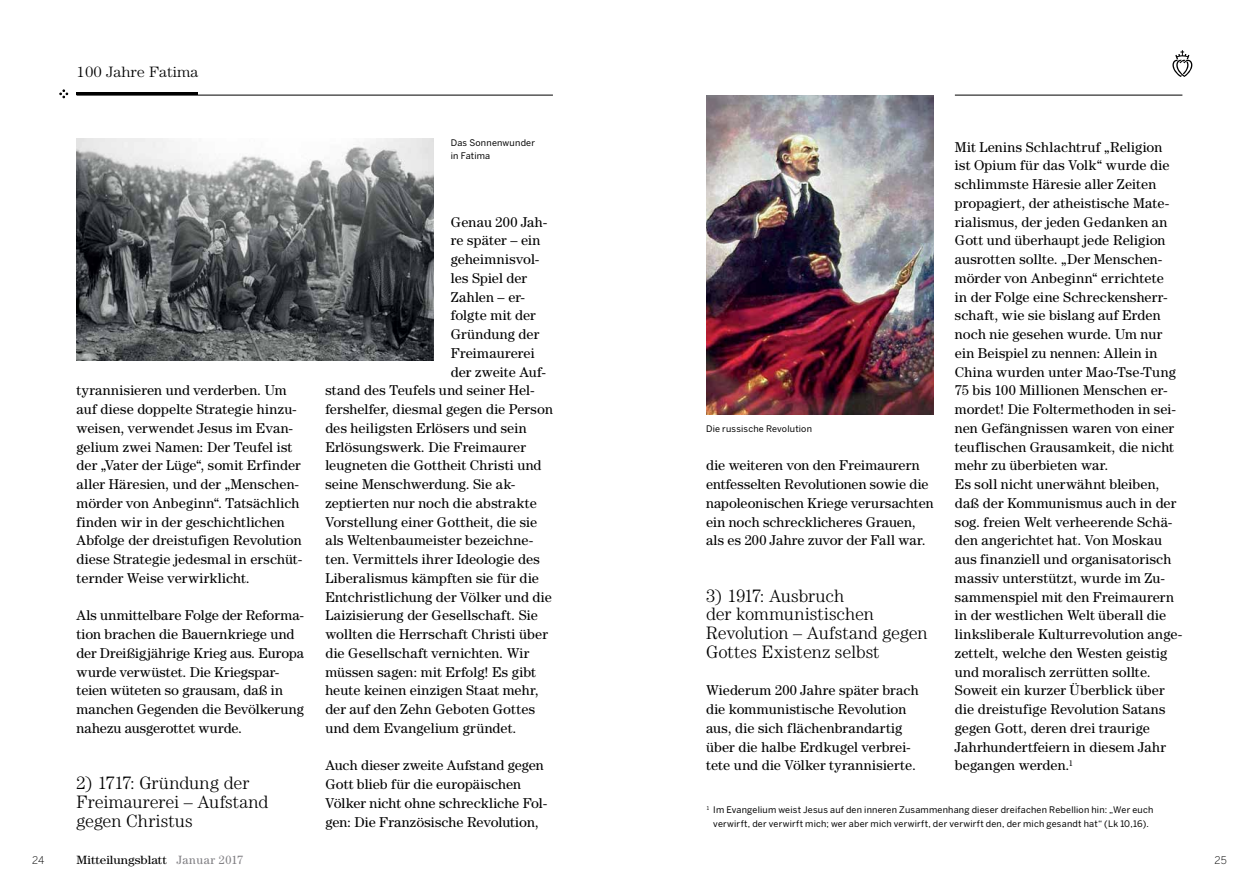
<style>
.page{position:relative;width:1259px;height:893px;background:#fff}
.page>*{position:absolute;margin:0;border:0;box-sizing:border-box;transform-origin:0 0}
.t1{font:300 18px/18.8px "Century Std";letter-spacing:-.005em;color:#000}
.t2{font:300 15px "Century Std";color:#000;scale:1.09 1}
.t3{font:14.25px/18.8px "Century Std";letter-spacing:.005em;color:#000}
.t4{font:12px "Century Std";color:#000;scale:1.09 1}
.t5{font:300 10.5px "Benton Sans";color:#000}
.t6{font:9px/13.5px "Benton Sans";letter-spacing:.025em;color:#000;text-align:center}
.s1{color:#807f83}
</style>
<div class="page">
<img style="left:706px;top:95px;width:227px;height:319px">
<hr style="left:77px;top:93px;width:121px;height:2px;background:#000">
<img style="left:77px;top:139px;width:357px;height:221px">
<svg style="left:60px;top:90px;width:8px;height:8px"></svg>
<hr style="left:77px;top:95px;width:476px;height:1px;background:#000">
<hr style="left:955px;top:95px;width:227px;height:1px;background:#000">
<svg style="left:1172px;top:50px;width:20px;height:27px"></svg>
<p class="t2" style="left:77px;top:63px;width:113px">100 Jahre Fatima</p>
<p class="t6" style="left:451px;top:136px;width:86px;text-align:left">Das Sonnenwunder in Fatima</p>
<p class="t3" style="left:77px;top:381px;width:227px">tyrannisieren und verderben. Um auf diese doppelte Strategie hinzu&shy;weisen, verwendet Jesus im Evan&shy;gelium zwei Namen: Der Teufel ist der „Vater der Lüge“, somit Erfinder aller Häresien, und der „Menschen&shy;mörder von Anbeginn“. Tatsächlich finden wir in der geschichtlichen Abfolge der dreistufigen Revolution diese Strategie jedesmal in erschüt&shy;ternder Weise verwirklicht.</p>
<p class="t3" style="left:77px;top:606px;width:229px">Als unmittelbare Folge der Reforma&shy;tion brachen die Bauernkriege und der Dreißigjährige Krieg aus. Europa wurde verwüstet. Die Kriegspar&shy;teien wüteten so grausam, daß in manchen Gegenden die Bevölkerung nahezu ausgerottet wurde.</p>
<p class="t1" style="left:77px;top:773px;width:193px">2) 1717: Gründung der<br>Freimaurerei – Aufstand gegen Christus</p>
<p class="t3" style="left:451px;top:212px;width:98px">Genau 200 Jah-</p>
<p class="t3" style="left:451px;top:231px;width:91px">re später – ein</p>
<p class="t3" style="left:451px;top:250px;width:90px">geheimnisvol-</p>
<p class="t3" style="left:451px;top:268px;width:78px">les Spiel der</p>
<p class="t3" style="left:451px;top:287px;width:76px">Zahlen – er-</p>
<p class="t3" style="left:451px;top:306px;width:86px">folgte mit der</p>
<p class="t3" style="left:451px;top:325px;width:90px">Gründung der</p>
<p class="t3" style="left:451px;top:343px;width:85px">Freimaurerei</p>
<p class="t3" style="left:451px;top:362px;width:96px">der zweite Auf-</p>
<p class="t3" style="left:325px;top:381px;width:210px">stand des Teufels und seiner Hel-</p>
<p class="t3" style="left:325px;top:400px;width:229px">fershelfer, diesmal gegen die Person</p>
<p class="t3" style="left:325px;top:418px;width:203px">des heiligsten Erlösers und sein</p>
<p class="t3" style="left:325px;top:437px;width:202px">Erlösungswerk. Die Freimaurer</p>
<p class="t3" style="left:325px;top:456px;width:218px">leugneten die Gottheit Christi und</p>
<p class="t3" style="left:325px;top:475px;width:191px">seine Menschwerdung. Sie ak-</p>
<p class="t3" style="left:325px;top:493px;width:213px">zeptierten nur noch die abstrakte</p>
<p class="t3" style="left:325px;top:512px;width:213px">Vorstellung einer Gottheit, die sie</p>
<p class="t3" style="left:325px;top:531px;width:209px">als Weltenbaumeister bezeichne-</p>
<p class="t3" style="left:325px;top:550px;width:216px">ten. Vermittels ihrer Ideologie des</p>
<p class="t3" style="left:325px;top:568px;width:215px">Liberalismus kämpften sie für die</p>
<p class="t3" style="left:325px;top:587px;width:228px">Entchristlichung der Völker und die</p>
<p class="t3" style="left:325px;top:606px;width:214px">Laizisierung der Gesellschaft. Sie</p>
<p class="t3" style="left:325px;top:625px;width:224px">wollten die Herrschaft Christi über</p>
<p class="t3" style="left:325px;top:643px;width:206px">die Gesellschaft vernichten. Wir</p>
<p class="t3" style="left:325px;top:662px;width:212px">müssen sagen: mit Erfolg! Es gibt</p>
<p class="t3" style="left:325px;top:681px;width:215px">heute keinen einzigen Staat mehr,</p>
<p class="t3" style="left:325px;top:700px;width:211px">der auf den Zehn Geboten Gottes</p>
<p class="t3" style="left:325px;top:718px;width:193px">und dem Evangelium gründet.</p>
<p class="t3" style="left:325px;top:756px;width:223px">Auch dieser zweite Aufstand gegen Gott blieb für die europäischen Völker nicht ohne schreckliche Fol&shy;gen: Die Französische Revolution,</p>
<p class="t6" style="left:706px;top:422px;width:107px">Die russische Revolution</p>
<p class="t3" style="left:706px;top:456px;width:229px">die weiteren von den Freimaurern entfesselten Revolutionen sowie die napoleonischen Kriege verursachten ein noch schrecklicheres Grauen, als es 200 Jahre zuvor der Fall war.</p>
<p class="t1" style="left:706px;top:586px;width:223px">3) 1917: Ausbruch<br>der kommunistischen<br>Revolution – Aufstand gegen<br>Gottes Existenz selbst</p>
<p class="t3" style="left:706px;top:681px;width:214px">Wiederum 200 Jahre später brach die kommunistische Revolution aus, die sich flächenbrandartig über die halbe Erdkugel verbrei&shy;tete und die Völker tyrannisierte.</p>
<p class="t3" style="left:955px;top:137px;width:229px">Mit Lenins Schlachtruf „Religion<br>ist Opium für das Volk“ wurde die schlimmste Häresie aller Zeiten propagiert, der atheistische Mate&shy;rialismus, der jeden Gedanken an Gott und überhaupt jede Religion ausrotten sollte. „Der Menschen&shy;mörder von Anbeginn“ errichtete<br>in der Folge eine Schreckensherr&shy;schaft, wie sie bislang auf Erden noch nie gesehen wurde. Um nur ein Beispiel zu nennen: Allein in China wurden unter Mao-Tse-Tung 75 bis 100 Millionen Menschen er&shy;mordet! Die Foltermethoden in sei&shy;nen Gefängnissen waren von einer teuflischen Grausamkeit, die nicht mehr zu überbieten war.<br>Es soll nicht unerwähnt bleiben, daß der Kommunismus auch in der sog. freien Welt verheerende Schä&shy;den angerichtet hat. Von Moskau aus finanziell und organisatorisch massiv unterstützt, wurde im Zu&shy;sammenspiel mit den Freimaurern in der westlichen Welt überall die linksliberale Kulturrevolution ange&shy;zettelt, welche den Westen geistig und moralisch zerrütten sollte.<br>Soweit ein kurzer Überblick über die dreistufige Revolution Satans gegen Gott, deren drei traurige Jahrhundertfeiern in diesem Jahr begangen werden.<sup>1</sup></p>
<p class="t6" style="left:707px;top:803px;width:448px"><sup>1</sup> Im Evangelium weist Jesus auf den inneren Zusammenhang dieser dreifachen Rebellion hin: „Wer euch verwirft, der verwirft mich; wer aber mich verwirft, der verwirft den, der mich gesandt hat“ (Lk 10,16).</p>
<p class="t5" style="left:32px;top:854px;width:14px">24</p>
<p class="t4" style="left:77px;top:853px;width:154px">Mitteilungsblatt <span class="s1">Januar 2017</span></p>
<p class="t5" style="left:1214px;top:854px;width:14px">25</p>
</div>
